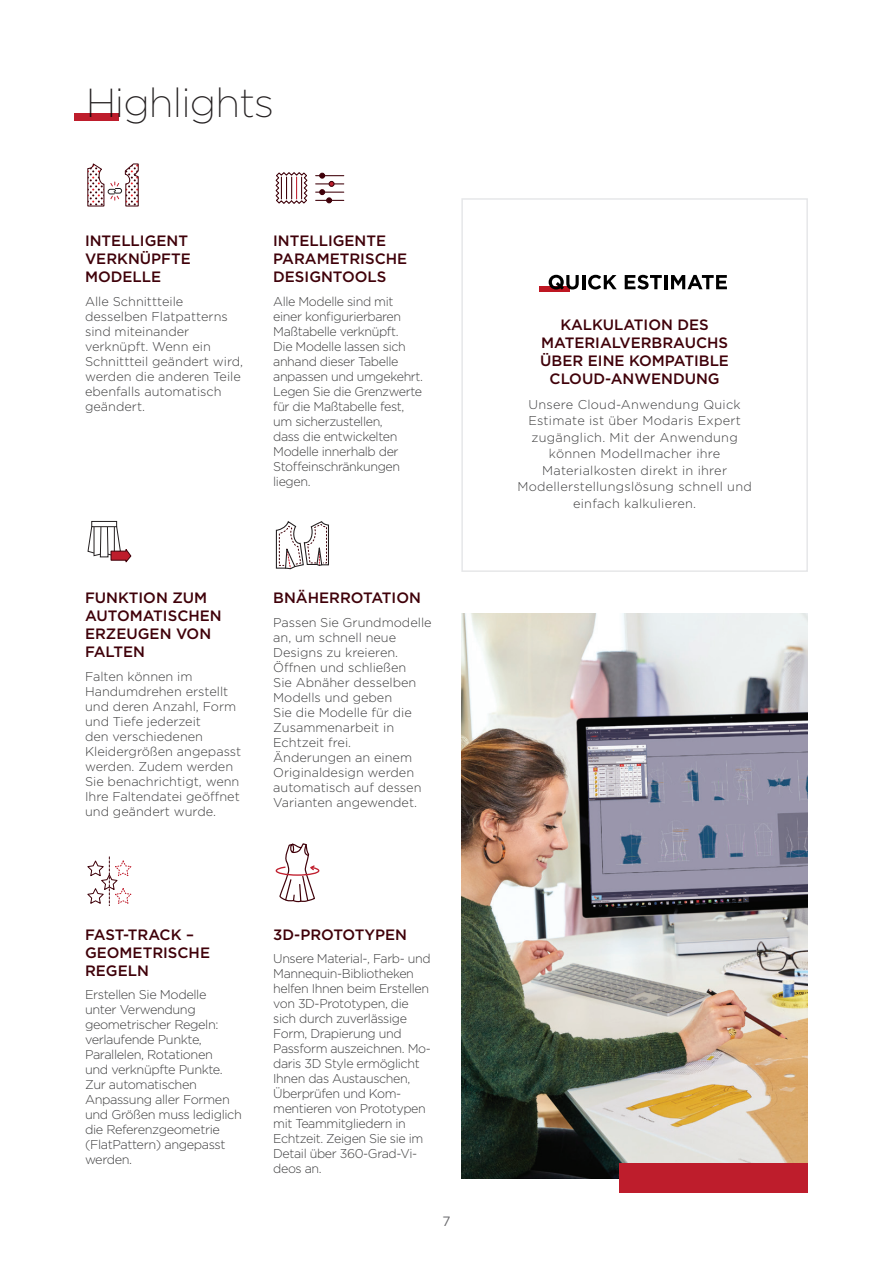
<style>
.page{position:relative;width:893px;height:1263px;background:#fff}
.page>*{position:absolute;margin:0;border:0;box-sizing:border-box;transform-origin:0 0}
.t1{font:200 40.5px "Gotham";letter-spacing:-.02em;color:#231f20}
.t2{font:500 15px/18px "Gotham";color:#3f0009}
.t3{font:13.5px "Gotham";color:#69696c}
.t4{font:300 12.75px/15px "Gotham";letter-spacing:-.03em;color:#3e3e3f}
.t5{font:300 12.75px/15px "Gotham";color:#3e3e3f}
.t6{font:300 12.75px/16.5px "Gotham";letter-spacing:.02em;color:#3e3e3f;text-align:center}
</style>
<div class="page">
<div style="left:74px;top:114px;width:45px;height:7px;background:#be1d2c"></div>
<svg style="left:87px;top:163px;width:52px;height:44px"></svg>
<svg style="left:275px;top:521px;width:54px;height:49px"></svg>
<svg style="left:87px;top:857px;width:45px;height:49px"></svg>
<svg style="left:316px;top:173px;width:28px;height:30px"></svg>
<svg style="left:275px;top:172px;width:33px;height:32px"></svg>
<svg style="left:275px;top:843px;width:45px;height:59px"></svg>
<div style="left:91px;top:521px;width:26px;height:6px;border:1px solid #231f20"></div>
<svg style="left:87px;top:526px;width:45px;height:36px"></svg>
<img style="left:461px;top:614px;width:347px;height:564px">
<div style="left:620px;top:1163px;width:188px;height:30px;background:#be1d2c"></div>
<div style="left:461px;top:198px;width:347px;height:374px;border:2px solid #e6e7e9"></div>
<div style="left:539px;top:286px;width:31px;height:6px;background:#be1622"></div>
<svg style="left:549px;top:275px;width:30px;height:15px"></svg>
<hr style="left:582px;top:275px;width:3px;height:14px;background:#000">
<svg style="left:588px;top:275px;width:29px;height:14px"></svg>
<svg style="left:625px;top:275px;width:37px;height:14px"></svg>
<hr style="left:664px;top:275px;width:3px;height:14px;background:#000">
<svg style="left:671px;top:275px;width:56px;height:14px"></svg>
<h1 class="t1" style="left:85px;top:78px;width:191px">Highlights</h1>
<p class="t2" style="left:85px;top:232px;width:107px">INTELLIGENT<br>VERKNÜPFTE<br>MODELLE</p>
<p class="t5" style="left:85px;top:293px;width:160px">Alle Schnittteile desselben Flatpatterns sind miteinander verknüpft. Wenn ein<br>Schnittteil geändert wird, werden die anderen Teile ebenfalls automatisch geändert.</p>
<p class="t2" style="left:273px;top:232px;width:135px">INTELLIGENTE<br>PARAMETRISCHE<br>DESIGNTOOLS</p>
<p class="t4" style="left:273px;top:293px;width:151px">Alle Modelle sind mit einer konfigurierbaren<br>Maßtabelle verknüpft.<br>Die Modelle lassen sich anhand dieser Tabelle anpassen und umgekehrt.<br>Legen Sie die Grenzwerte für die Maßtabelle fest, um sicherzustellen,<br>dass die entwickelten<br>Modelle innerhalb der<br>Stoffeinschränkungen liegen.</p>
<p class="t2" style="left:85px;top:589px;width:138px">FUNKTION ZUM<br>AUTOMATISCHEN<br>ERZEUGEN VON<br>FALTEN</p>
<p class="t5" style="left:85px;top:668px;width:158px">Falten können im<br>Handumdrehen erstellt und deren Anzahl, Form und Tiefe jederzeit<br>den verschiedenen<br>Kleidergrößen angepasst werden. Zudem werden<br>Sie benachrichtigt, wenn<br>Ihre Faltendatei geöffnet und geändert wurde.</p>
<p class="t2" style="left:273px;top:589px;width:149px">BNÄHERROTATION</p>
<p class="t5" style="left:273px;top:614px;width:160px">Passen Sie Grundmodelle an, um schnell neue<br>Designs zu kreieren.<br>Öffnen und schließen<br>Sie Abnäher desselben<br>Modells und geben<br>Sie die Modelle für die<br>Zusammenarbeit in<br>Echtzeit frei.<br>Änderungen an einem<br>Originaldesign werden automatisch auf dessen<br>Varianten angewendet.</p>
<p class="t2" style="left:85px;top:925px;width:127px">FAST-TRACK –<br>GEOMETRISCHE<br>REGELN</p>
<p class="t4" style="left:85px;top:987px;width:158px">Erstellen Sie Modelle<br>unter Verwendung geometrischer Regeln: verlaufende Punkte,<br>Parallelen, Rotationen<br>und verknüpfte Punkte.<br>Zur automatischen<br>Anpassung aller Formen und Größen muss lediglich die Referenzgeometrie (FlatPattern) angepasst werden.</p>
<p class="t2" style="left:273px;top:925px;width:135px">3D-PROTOTYPEN</p>
<p class="t4" style="left:273px;top:951px;width:159px">Unsere Material-, Farb- und<br>Mannequin-Bibliotheken helfen Ihnen beim Erstellen von 3D-Prototypen, die sich durch zuverlässige<br>Form, Drapierung und<br>Passform auszeichnen. Mo&shy;daris 3D Style ermöglicht<br>Ihnen das Austauschen,<br>Überprüfen und Kom&shy;mentieren von Prototypen mit Teammitgliedern in<br>Echtzeit. Zeigen Sie sie im<br>Detail über 360-Grad-Vi&shy;deos an.</p>
<p class="t3" style="left:442px;top:1212px;width:10px">7</p>
<p class="t2" style="left:540px;top:315px;width:190px;text-align:center">KALKULATION DES<br>MATERIALVERBRAUCHS<br>ÜBER EINE KOMPATIBLE<br>CLOUD-ANWENDUNG</p>
<p class="t6" style="left:517px;top:396px;width:236px">Unsere Cloud-Anwendung Quick<br>Estimate ist über Modaris Expert zugänglich. Mit der Anwendung können ModelImacher ihre<br>Materialkosten direkt in ihrer<br>Modellerstellungslösung schnell und einfach kalkulieren.</p>
</div>
